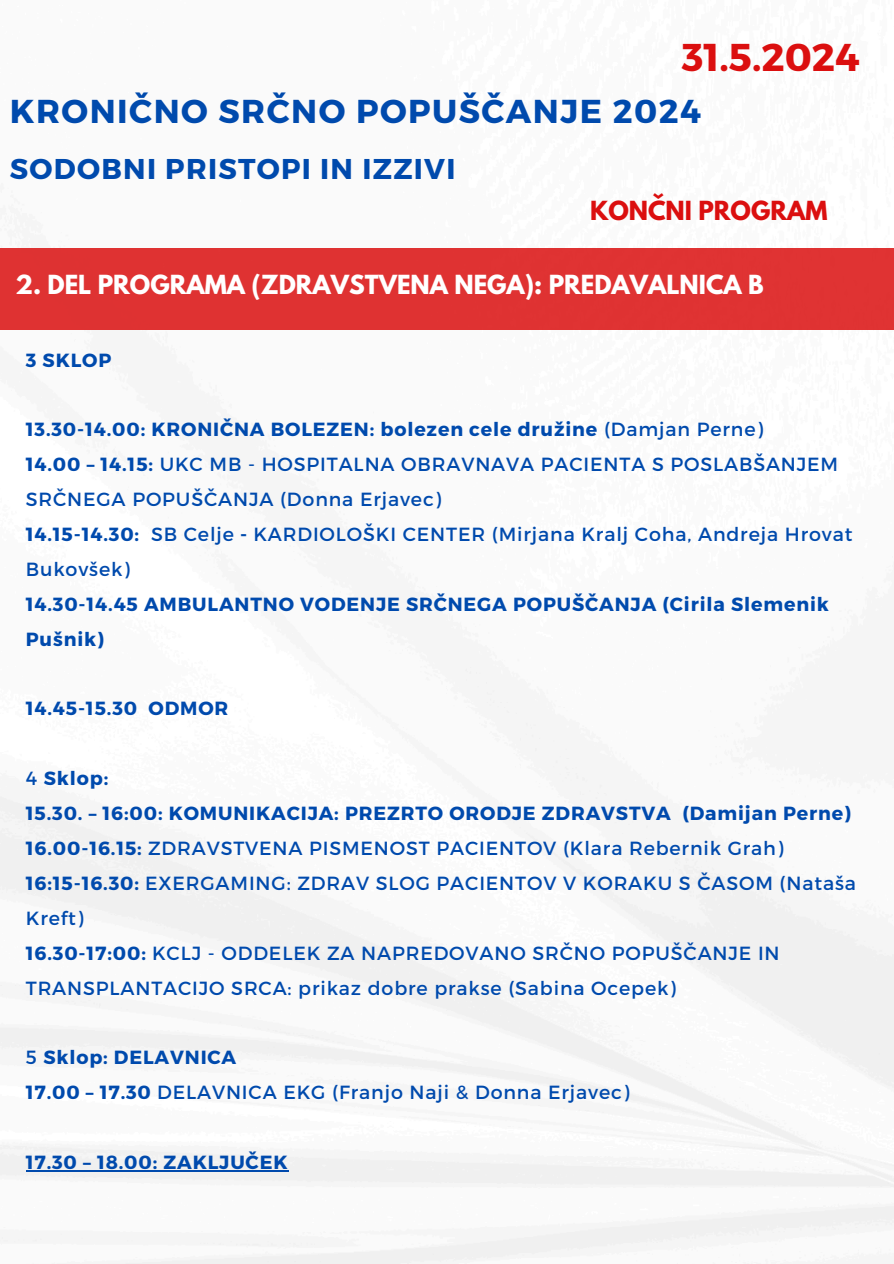
<style>
.page{position:relative;width:894px;height:1264px;background:#fff}
.page>*{position:absolute;margin:0;border:0;box-sizing:border-box;transform-origin:0 0}
.t1{font:700 38.7px "Montserrat";color:#db0f0f}
.t2{font:700 33.15px "Montserrat";letter-spacing:.045em;color:#004aad}
.t3{font:700 28.65px "Montserrat";letter-spacing:.045em;color:#004aad}
.t4{font:700 23.25px "League Spartan";color:#fff}
.t5{font:700 23.25px "League Spartan";color:#db0f0f}
.t6{font:19.05px/34.8px "Montserrat";letter-spacing:.045em;color:#004aad}
.t7{font:700 19.05px/34.8px "Montserrat";letter-spacing:.045em;color:#004aad}
.s1{font-weight:400}
.s2{font-weight:700}
</style>
<div class="page">
<img style="left:0;top:667px;width:893px;height:596px">
<div style="left:0;top:248px;width:893px;height:82px;background:#df3232"></div>
<hr style="left:26px;top:1170px;width:262px;height:1px;background:#004aad">
<p class="t1" style="left:681px;top:32px;width:179px">31.5.2024</p>
<p class="t2" style="left:10px;top:90px;width:692px">KRONIČNO SRČNO POPUŠČANJE 2024</p>
<p class="t3" style="left:10px;top:150px;width:447px">SODOBNI PRISTOPI IN IZZIVI</p>
<p class="t5" style="left:590px;top:199px;width:239px">KONČNI PROGRAM</p>
<p class="t4" style="left:15px;top:273px;width:749px">2. DEL PROGRAMA (ZDRAVSTVENA NEGA): PREDAVALNICA B</p>
<h1 class="t7" style="left:26px;top:341px;width:87px">3 SKLOP</h1>
<h2 class="t7" style="left:26px;top:411px;width:738px">13.30-14.00: KRONIČNA BOLEZEN: bolezen cele družine <span class="s1">(Damjan Perne)</span></h2>
<h3 class="t6" style="left:26px;top:446px;width:813px"><span class="s2">14.00 – 14.15:</span> UKC MB - HOSPITALNA OBRAVNAVA PACIENTA S POSLABŠANJEM<br>SRČNEGA POPUŠČANJA (Donna Erjavec)</h3>
<h3 class="t6" style="left:26px;top:516px;width:827px"><span class="s2">14.15-14.30:</span> SB Celje <span class="s2">-</span> KARDIOLOŠKI CENTER (Mirjana Kralj Coha, Andreja Hrovat</h3>
<h4 class="t7" style="left:26px;top:550px;width:804px"><span class="s1">Bukovšek)<br></span>14.30-14.45 AMBULANTNO VODENJE SRČNEGA POPUŠČANJA (Cirila Slemenik<br>Pušnik)</h4>
<h4 class="t7" style="left:26px;top:690px;width:204px">14.45-15.30 ODMOR</h4>
<p class="t7" style="left:26px;top:760px;width:84px"><span class="s1">4</span> Sklop:</p>
<p class="t7" style="left:26px;top:795px;width:826px">15.30. – 16:00: KOMUNIKACIJA: PREZRTO ORODJE ZDRAVSTVA (Damijan Perne)</p>
<p class="t6" style="left:26px;top:829px;width:758px"><span class="s2">16.00-16.15:</span> ZDRAVSTVENA PISMENOST PACIENTOV (Klara Rebernik Grah)</p>
<p class="t6" style="left:26px;top:864px;width:831px"><span class="s2">16:15-16.30:</span> EXERGAMING: ZDRAV SLOG PACIENTOV V KORAKU S ČASOM (Nataša<br>Kreft)</p>
<h4 class="t6" style="left:26px;top:934px;width:755px"><span class="s2">16.30-17:00:</span> KCLJ - ODDELEK ZA NAPREDOVANO SRČNO POPUŠČANJE IN<br>TRANSPLANTACIJO SRCA: prikaz dobre prakse (Sabina Ocepek)</h4>
<p class="t7" style="left:26px;top:1039px;width:212px"><span class="s1">5</span> Sklop: DELAVNICA</p>
<p class="t6" style="left:26px;top:1074px;width:604px"><span class="s2">17.00 – 17.30</span> DELAVNICA EKG (Franjo Naji &amp; Donna Erjavec)</p>
<p class="t7" style="left:26px;top:1143px;width:263px">17.30 – 18.00: ZAKLJUČEK</p>
</div>
